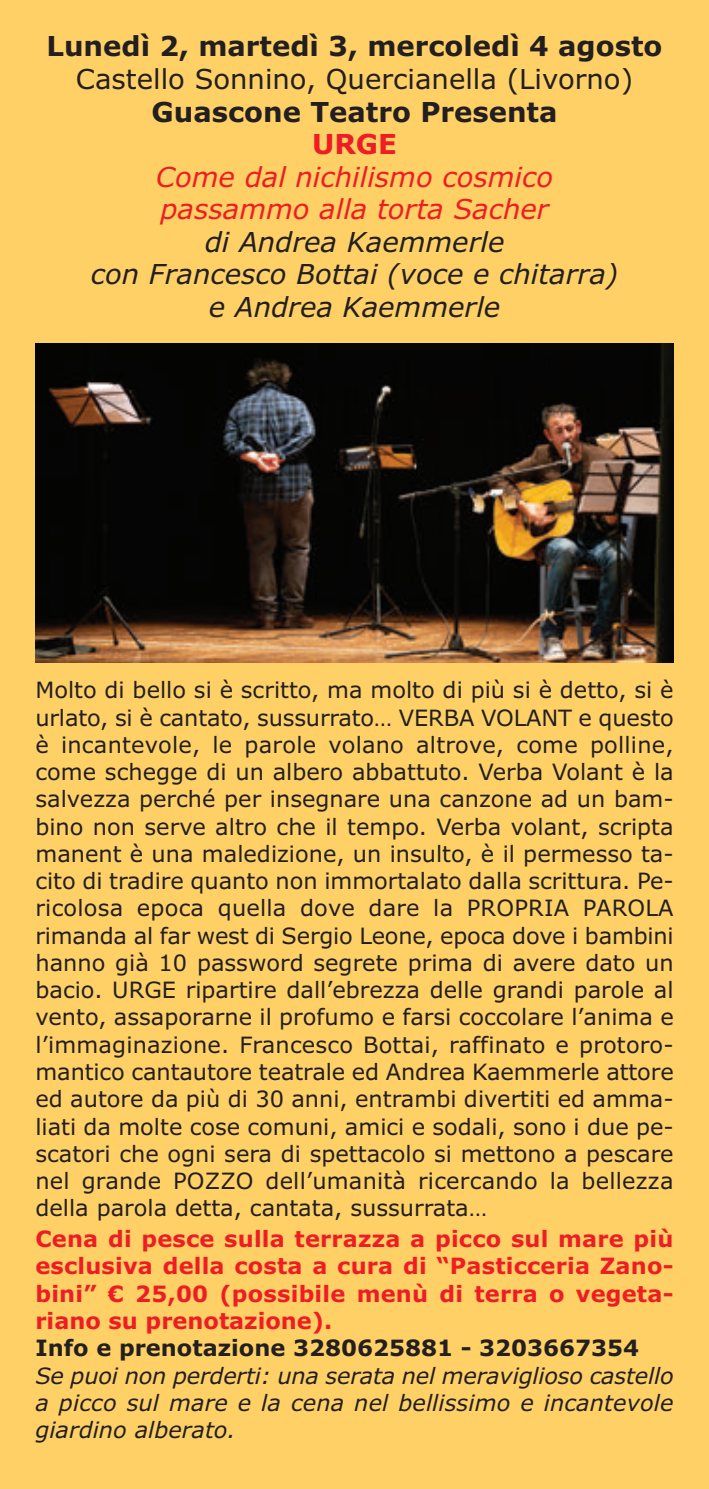
<style>
.page{position:relative;width:709px;height:1489px;background:#fff}
.page>*{position:absolute;margin:0;border:0;box-sizing:border-box;transform-origin:0 0}
.t1{font:italic 27.5px/32.5px "Verdana";color:#231f20;text-align:center}
.t2{font:700 27.5px "Verdana";color:#231f20}
.t3{font:italic 27.5px/32.5px "Verdana";color:#ee1d23}
.t4{font:27.5px "Verdana";color:#231f20}
.t5{font:700 27.5px "Verdana";color:#ee1d23}
.t6{font:22.5px/27.2px "Verdana";color:#231f20;text-align:justify}
.t7{font:700 22.5px/27.2px "Verdana";letter-spacing:.01em;color:#ee1d23;text-align:justify}
.t8{font:italic 22.5px/27.2px "Verdana";letter-spacing:.005em;color:#231f20;text-align:justify}
.t9{font:700 22.5px "Verdana";color:#231f20}
</style>
<div class="page">
<div style="left:0;top:0;width:709px;height:1488px;background:#fed066"></div>
<img style="left:35px;top:343px;width:638px;height:319px">
<p class="t2" style="left:47px;top:36px;width:617px">Lunedì 2, martedì 3, mercoledì 4 agosto</p>
<p class="t4" style="left:76px;top:68px;width:558px">Castello Sonnino, Quercianella (Livorno)</p>
<p class="t2" style="left:151px;top:101px;width:407px">Guascone Teatro Presenta</p>
<p class="t5" style="left:312px;top:133px;width:86px">URGE</p>
<p class="t3" style="left:156px;top:163px;width:398px">Come dal nichilismo cosmico passammo alla torta Sacher</p>
<p class="t1" style="left:91px;top:228px;width:529px">di Andrea Kaemmerle<br>con Francesco Bottai (voce e chitarra) e Andrea Kaemmerle</p>
<p class="t6" style="left:35px;top:678px;width:640px">Molto di bello si è scritto, ma molto di più si è detto, si è urlato, si è cantato, sussurrato… VERBA VOLANT e questo è incantevole, le parole volano altrove, come polline, come schegge di un albero abbattuto. Verba Volant è la salvezza perché per insegnare una canzone ad un bam&shy;bino non serve altro che il tempo. Verba volant, scripta manent è una maledizione, un insulto, è il permesso ta&shy;cito di tradire quanto non immortalato dalla scrittura. Pe&shy;ricolosa epoca quella dove dare la PROPRIA PAROLA rimanda al far west di Sergio Leone, epoca dove i bambini hanno già 10 password segrete prima di avere dato un bacio. URGE ripartire dall’ebrezza delle grandi parole al vento, assaporarne il profumo e farsi coccolare l’anima e l’immaginazione. Francesco Bottai, raffinato e protoro&shy;mantico cantautore teatrale ed Andrea Kaemmerle attore ed autore da più di 30 anni, entrambi divertiti ed amma&shy;liati da molte cose comuni, amici e sodali, sono i due pe&shy;scatori che ogni sera di spettacolo si mettono a pescare nel grande POZZO dell’umanità ricercando la bellezza della parola detta, cantata, sussurrata…</p>
<p class="t7" style="left:35px;top:1227px;width:639px">Cena di pesce sulla terrazza a picco sul mare più esclusiva della costa a cura di “Pasticceria Zano&shy;bini” € 25,00 (possibile menù di terra o vegeta&shy;riano su prenotazione).</p>
<p class="t9" style="left:35px;top:1339px;width:605px">Info e prenotazione 3280625881 - 3203667354</p>
<p class="t8" style="left:35px;top:1363px;width:639px">Se puoi non perderti: una serata nel meraviglioso castello a picco sul mare e la cena nel bellissimo e incantevole giardino alberato.</p>
</div>
